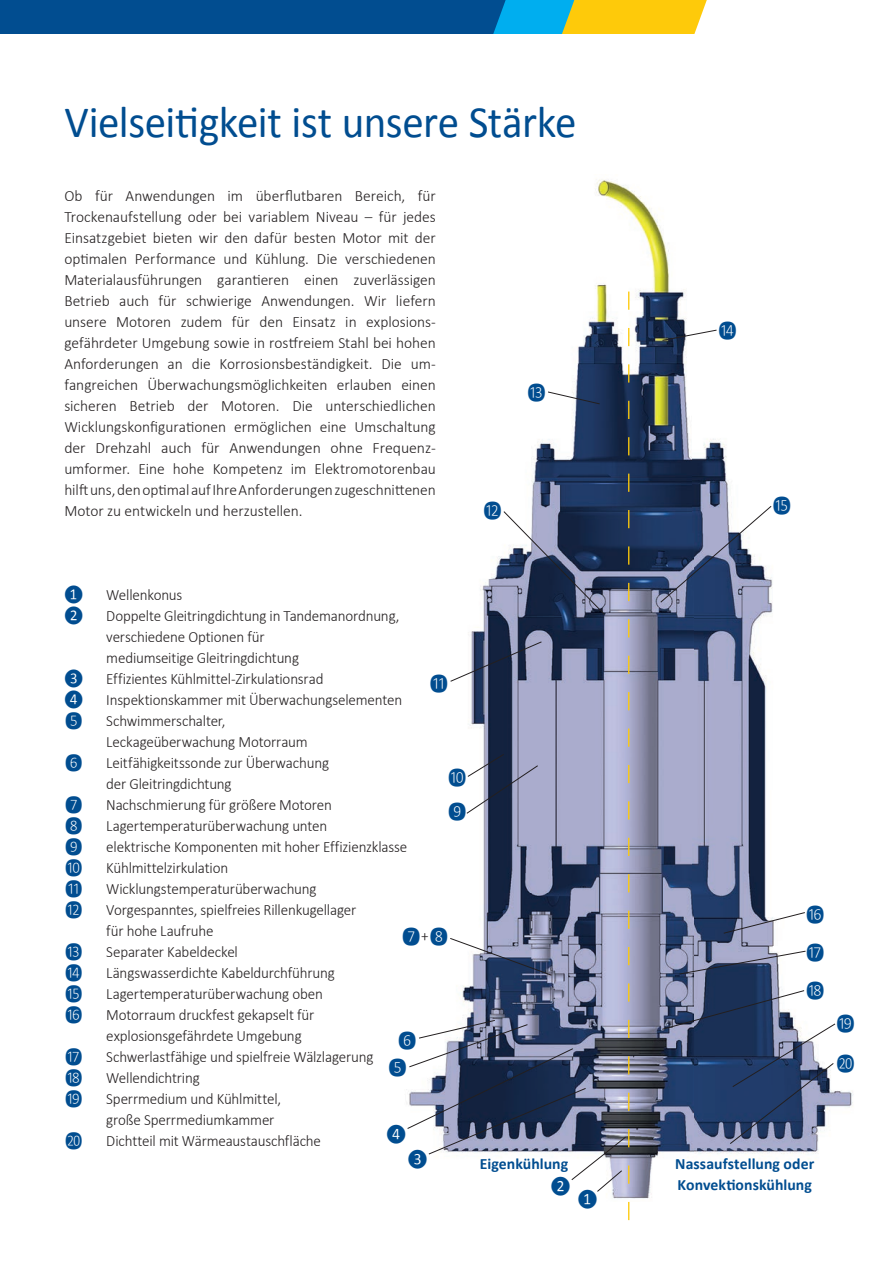
<style>
.page{position:relative;width:893px;height:1263px;background:#fff}
.page>*{position:absolute;margin:0;border:0;box-sizing:border-box;transform-origin:0 0}
.t1{font:45px "Calibri";letter-spacing:-.01em;color:#014d90;scale:.96 1}
.t2{font:300 16.5px/27px "Calibri";color:#014d90;text-align:center;scale:.96 1}
.t3{font:16.5px "Calibri";color:#014d90;scale:.96 1}
.t4{font:300 15.75px/21px "Calibri";letter-spacing:-.01em;color:#231f20;scale:.96 1}
.t5{font:300 15.75px/21px "Calibri";letter-spacing:-.01em;color:#231f20;text-align:justify}
.t6{font:700 15.75px/21px "Calibri";letter-spacing:.005em;color:#014d90}
.t7{font:300 15.75px "Calibri";color:#014d90;scale:.96 1}
.t8{font:15.75px "Calibri";color:#014d90;scale:.96 1}
</style>
<div class="page">
<img style="left:595px;top:179px;width:259px;height:1020px">
<div style="left:717px;top:323px;width:21px;height:13px;background:#fff"></div>
<div style="left:771px;top:499px;width:21px;height:12px;background:#fff"></div>
<div style="left:805px;top:907px;width:21px;height:12px;background:#fff"></div>
<div style="left:805px;top:945px;width:21px;height:13px;background:#fff"></div>
<div style="left:805px;top:984px;width:21px;height:12px;background:#fff"></div>
<div style="left:835px;top:1016px;width:21px;height:13px;background:#fff"></div>
<div style="left:835px;top:1057px;width:21px;height:12px;background:#fff"></div>
<svg style="left:407px;top:292px;width:222px;height:928px"></svg>
<svg style="left:662px;top:329px;width:55px;height:12px"></svg>
<svg style="left:660px;top:505px;width:112px;height:98px"></svg>
<svg style="left:723px;top:912px;width:83px;height:22px"></svg>
<svg style="left:679px;top:950px;width:127px;height:25px"></svg>
<svg style="left:661px;top:990px;width:175px;height:154px"></svg>
<svg style="left:0;top:0;width:707px;height:34px"></svg>
<h1 class="t1" style="left:64px;top:91px;width:535px">Vielseitigkeit ist unsere Stärke</h1>
<p class="t5" style="left:64px;top:185px;width:373px">Ob für Anwendungen im überflutbaren Bereich, für Trockenaufstellung oder bei variablem Niveau – für jedes Einsatzgebiet bieten wir den dafür besten Motor mit der optimalen Performance und Kühlung. Die verschiedenen Materialausführungen garantieren einen zuverlässigen Betrieb auch für schwierige Anwendungen. Wir liefern unsere Motoren zudem für den Einsatz in explosions&shy;gefährdeter Umgebung sowie in rostfreiem Stahl bei hohen Anforderungen an die Korrosionsbeständigkeit. Die um&shy;fangreichen Überwachungsmöglichkeiten erlauben einen sicheren Betrieb der Motoren. Die unterschiedlichen Wicklungskonfigurationen ermöglichen eine Umschaltung der Drehzahl auch für Anwendungen ohne Frequenz&shy;umformer. Eine hohe Kompetenz im Elektromotorenbau hilft uns, den optimal auf Ihre Anforderungen zugeschnittenen Motor zu entwickeln und herzustellen.</p>
<p class="t2" style="left:526px;top:379px;width:23px">⓭</p>
<p class="t2" style="left:482px;top:496px;width:23px">⓬</p>
<p class="t2" style="left:717px;top:316px;width:23px">⓮</p>
<p class="t2" style="left:771px;top:492px;width:23px">⓯</p>
<p class="t8" style="left:64px;top:584px;width:22px">❶</p>
<p class="t4" style="left:106px;top:584px;width:81px">Wellenkonus</p>
<p class="t8" style="left:64px;top:605px;width:22px">❷</p>
<p class="t4" style="left:106px;top:605px;width:307px">Doppelte Gleitringdichtung in Tandemanordnung, verschiedene Optionen für<br>mediumseitige Gleitringdichtung</p>
<p class="t8" style="left:64px;top:668px;width:22px">❸</p>
<p class="t4" style="left:106px;top:668px;width:228px">Effizientes Kühlmittel-Zirkulationsrad</p>
<p class="t8" style="left:64px;top:689px;width:22px">❹</p>
<p class="t4" style="left:106px;top:689px;width:310px">Inspektionskammer mit Überwachungselementen</p>
<p class="t7" style="left:64px;top:711px;width:22px">❺</p>
<p class="t4" style="left:106px;top:710px;width:211px">Schwimmerschalter,<br>Leckageüberwachung Motorraum</p>
<p class="t7" style="left:64px;top:753px;width:22px">❻</p>
<p class="t4" style="left:106px;top:752px;width:234px">Leitfähigkeitssonde zur Überwachung der Gleitringdichtung</p>
<p class="t7" style="left:64px;top:795px;width:22px">❼</p>
<p class="t4" style="left:106px;top:794px;width:237px">Nachschmierung für größere Motoren</p>
<p class="t7" style="left:64px;top:816px;width:22px">❽</p>
<p class="t4" style="left:106px;top:815px;width:232px">Lagertemperaturüberwachung unten</p>
<p class="t7" style="left:64px;top:837px;width:22px">❾</p>
<p class="t4" style="left:106px;top:836px;width:315px">elektrische Komponenten mit hoher Effizienzklasse</p>
<p class="t7" style="left:64px;top:858px;width:22px">❿</p>
<p class="t4" style="left:106px;top:857px;width:129px">Kühlmittelzirkulation</p>
<p class="t7" style="left:64px;top:879px;width:22px">⓫</p>
<p class="t4" style="left:106px;top:878px;width:221px">Wicklungstemperaturüberwachung</p>
<p class="t7" style="left:64px;top:900px;width:22px">⓬</p>
<p class="t4" style="left:106px;top:899px;width:262px">Vorgespanntes, spielfreies Rillenkugellager für hohe Laufruhe</p>
<p class="t7" style="left:64px;top:942px;width:22px">⓭</p>
<p class="t4" style="left:106px;top:941px;width:139px">Separater Kabeldeckel</p>
<p class="t7" style="left:64px;top:963px;width:22px">⓮</p>
<p class="t4" style="left:106px;top:962px;width:240px">Längswasserdichte Kabeldurchführung</p>
<p class="t7" style="left:64px;top:984px;width:22px">⓯</p>
<p class="t4" style="left:106px;top:983px;width:227px">Lagertemperaturüberwachung oben</p>
<p class="t7" style="left:64px;top:1005px;width:22px">⓰</p>
<p class="t4" style="left:106px;top:1004px;width:218px">Motorraum druckfest gekapselt für explosionsgefährdete Umgebung</p>
<p class="t7" style="left:64px;top:1047px;width:22px">⓱</p>
<p class="t4" style="left:106px;top:1046px;width:280px">Schwerlastfähige und spielfreie Wälzlagerung</p>
<p class="t7" style="left:64px;top:1068px;width:22px">⓲</p>
<p class="t4" style="left:106px;top:1067px;width:99px">Wellendichtring</p>
<p class="t7" style="left:64px;top:1089px;width:22px">⓳</p>
<p class="t4" style="left:106px;top:1088px;width:184px">Sperrmedium und Kühlmittel, große Sperrmediumkammer</p>
<p class="t7" style="left:64px;top:1131px;width:22px">⓴</p>
<p class="t4" style="left:106px;top:1130px;width:225px">Dichtteil mit Wärmeaustauschfläche</p>
<p class="t2" style="left:429px;top:669px;width:23px">⓫</p>
<p class="t2" style="left:447px;top:764px;width:23px">❿</p>
<p class="t2" style="left:447px;top:798px;width:23px">❾</p>
<p class="t2" style="left:401px;top:923px;width:52px">❼ ❽</p>
<p class="t4" style="left:421px;top:925px;width:9px">+</p>
<p class="t2" style="left:387px;top:1026px;width:33px">❻<br>❺</p>
<p class="t3" style="left:386px;top:1123px;width:23px">❹</p>
<p class="t3" style="left:407px;top:1148px;width:23px">❸</p>
<p class="t2" style="left:805px;top:900px;width:23px">⓰</p>
<p class="t2" style="left:805px;top:939px;width:23px">⓱</p>
<p class="t2" style="left:805px;top:977px;width:23px">⓲</p>
<p class="t2" style="left:835px;top:1009px;width:23px">⓳</p>
<p class="t2" style="left:835px;top:1050px;width:23px">⓴</p>
<p class="t6" style="left:480px;top:1153px;width:90px">Eigenkühlung</p>
<p class="t6" style="left:675px;top:1153px;width:141px">Nassaufstellung oder<br>Konvektionskühlung</p>
<p class="t3" style="left:550px;top:1175px;width:23px">❷</p>
<p class="t3" style="left:577px;top:1188px;width:23px">❶</p>
</div>
